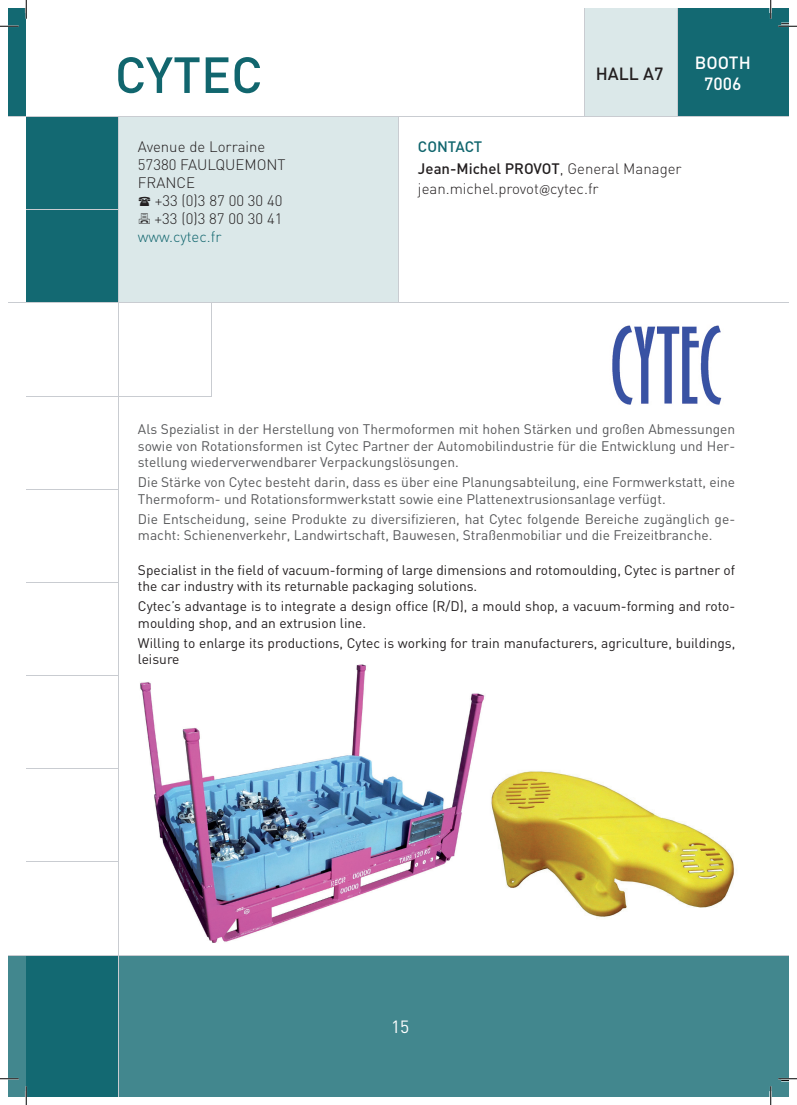
<style>
.page{position:relative;width:797px;height:1105px;background:#fff}
.page>*{position:absolute;margin:0;border:0;box-sizing:border-box;transform-origin:0 0}
.t1{font:500 50px "DIN";color:#11666e}
.t2{font:500 17.5px/21px "DIN";color:#fff}
.t3{font:500 17.5px "DIN";color:#231f20}
.t4{font:17.5px "DIN";color:#fff}
.t5{font:300 15px/18px "DIN";color:#231f20}
.t6{font:500 15px/21.5px "DIN";color:#231f20}
.t7{font:300 15px "DIN";color:#11666e}
.t8{font:500 15px "DIN";color:#11666e}
.t9{font:13.75px/16.5px "DIN";color:#57585a}
.t10{font:13.75px/16.5px "DIN";color:#231f20}
.s1{color:#11666e}
.s2{font-weight:300}
.s3{font-family:"Formata";font-size:12.5px}
</style>
<div class="page">
<div style="left:9px;top:955px;width:17px;height:141px;background:#42878e"></div>
<div style="left:9px;top:9px;width:17px;height:108px;background:#136972"></div>
<svg style="left:9px;top:955px;width:17px;height:1px"></svg>
<svg style="left:9px;top:116px;width:17px;height:1px"></svg>
<div style="left:119px;top:955px;width:669px;height:141px;background:#42878e"></div>
<div style="left:26px;top:955px;width:93px;height:141px;background:#136972"></div>
<div style="left:677px;top:9px;width:111px;height:108px;background:#136972"></div>
<div style="left:584px;top:9px;width:93px;height:108px;background:#dbe8e9"></div>
<hr style="left:26px;top:489px;width:93px;height:1px;background:#c9ccd1">
<div style="left:26px;top:117px;width:93px;height:186px;background:#136972"></div>
<div style="left:119px;top:117px;width:278px;height:186px;background:#dbe8e9"></div>
<hr style="left:26px;top:209px;width:93px;height:1px;background:#c9ccd1">
<hr style="left:26px;top:303px;width:762px;height:1px;background:#c9ccd1">
<hr style="left:26px;top:396px;width:186px;height:1px;background:#c9ccd1">
<hr style="left:26px;top:582px;width:93px;height:1px;background:#c9ccd1">
<hr style="left:26px;top:675px;width:93px;height:1px;background:#c9ccd1">
<hr style="left:26px;top:767px;width:93px;height:1px;background:#c9ccd1">
<hr style="left:26px;top:861px;width:93px;height:1px;background:#c9ccd1">
<hr style="left:26px;top:955px;width:762px;height:1px;background:#c9ccd1">
<hr style="left:397px;top:117px;width:1px;height:186px;background:#c9ccd1">
<hr style="left:118px;top:117px;width:1px;height:979px;background:#c9ccd1">
<hr style="left:211px;top:303px;width:1px;height:93px;background:#c9ccd1">
<hr style="left:584px;top:9px;width:1px;height:108px;background:#c9ccd1">
<hr style="left:677px;top:9px;width:1px;height:108px;background:#c9ccd1">
<hr style="left:26px;top:116px;width:762px;height:1px;background:#c9ccd1">
<img style="left:140px;top:664px;width:345px;height:279px">
<img style="left:491px;top:771px;width:243px;height:148px">
<img style="left:612px;top:325px;width:110px;height:80px">
<svg style="left:0;top:23px;width:19px;height:4px"></svg>
<svg style="left:778px;top:23px;width:19px;height:4px"></svg>
<svg style="left:0;top:1078px;width:19px;height:3px"></svg>
<svg style="left:778px;top:1078px;width:19px;height:3px"></svg>
<svg style="left:25px;top:0;width:2px;height:19px"></svg>
<svg style="left:25px;top:1086px;width:2px;height:19px"></svg>
<svg style="left:769px;top:0;width:2px;height:19px"></svg>
<svg style="left:769px;top:1086px;width:2px;height:19px"></svg>
<h1 class="t1" style="left:115px;top:43px;width:30px">CYTEC</h1>
<p class="t5" style="left:138px;top:137px;width:129px">Avenue de Lorraine<br>57380 Faulquemont<br>France</p>
<p class="t5" style="left:154px;top:191px;width:130px">+33 (0)3 87 00 30 40 +33 (0)3 87 00 30 41</p>
<p class="t7" style="left:138px;top:227px;width:85px">www.cytec.fr</p>
<p class="t3" style="left:595px;top:62px;width:12px">HALL</p>
<p class="t3" style="left:643px;top:62px;width:22px">A7</p>
<p class="t2" style="left:695px;top:52px;width:23px">BOOT</p>
<p class="t2" style="left:704px;top:52px;width:48px;text-indent:34px">H<br>7006</p>
<p class="t6" style="left:418px;top:135px;width:265px;text-indent:37px"><span class="s1">ACT<br></span>JEAN-MICHEL PROVOT<span class="s2">, General Manager</span></p>
<p class="t5" style="left:418px;top:179px;width:182px">jean.michel.provot<span class="s3">@</span>cytec.fr</p>
<p class="t8" style="left:418px;top:137px;width:20px">CONT</p>
<p class="t9" style="left:138px;top:421px;width:599px;text-align:justify">Als Spezialist in der Herstellung von Thermoformen mit hohen Stärken und großen Abmessungen sowie von Rotationsformen ist Cytec Partner der Automobilindustrie für die Entwicklung und Her&shy;stellung wiederverwendbarer Verpackungslösungen.</p>
<p class="t9" style="left:138px;top:474px;width:598px">Die Stärke von Cytec besteht darin, dass es über eine Planungsabteilung, eine Formwerkstatt, eine<br>Thermoform- und Rotationsformwerkstatt sowie eine Plattenextrusionsanlage verfügt.</p>
<p class="t9" style="left:138px;top:510px;width:599px">Die Entscheidung, seine Produkte zu diversifizieren, hat Cytec folgende Bereiche zugänglich ge&shy;macht: Schienenverkehr, Landwirtschaft, Bauwesen, Straßenmobiliar und die Freizeitbranche.</p>
<p class="t10" style="left:138px;top:561px;width:598px">Specialist in the field of vacuum-forming of large dimensions and rotomoulding, Cytec is partner of the car industry with its returnable packaging solutions.</p>
<p class="t10" style="left:138px;top:598px;width:599px">Cytec’s advantage is to integrate a design office (R/D), a mould shop, a vacuum-forming and roto&shy;moulding shop, and an extrusion line.</p>
<p class="t10" style="left:138px;top:634px;width:599px">Willing to enlarge its productions, Cytec is working for train manufacturers, agriculture, buildings, leisure</p>
<p class="t4" style="left:391px;top:1015px;width:20px">15</p>
</div>
